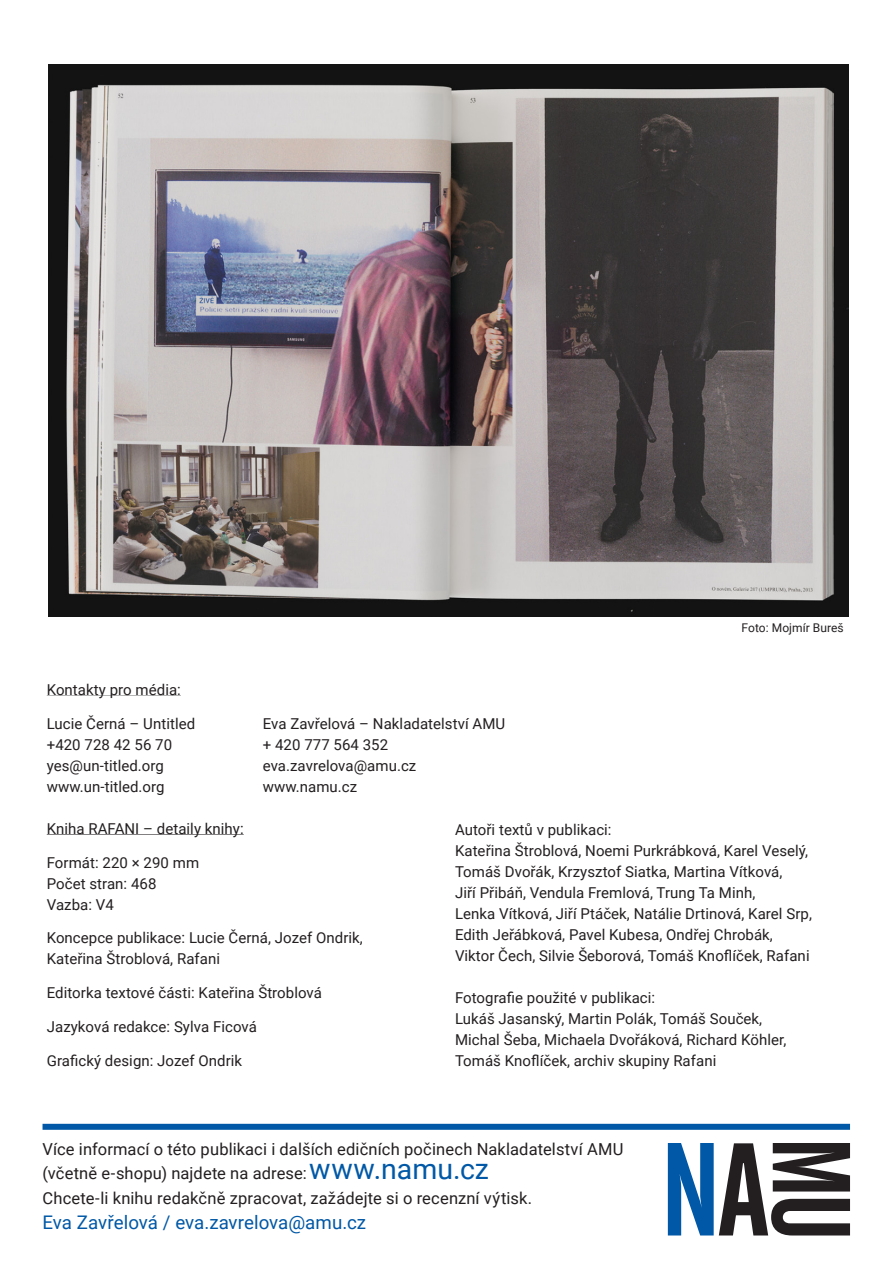
<style>
.page{position:relative;width:893px;height:1263px;background:#fff}
.page>*{position:absolute;margin:0;border:0;box-sizing:border-box;transform-origin:0 0}
.Normální__web{font:18.75px "Roboto";color:#0158a6}
.text{font:16.5px/24.8px "Roboto";letter-spacing:.005em;color:#231f20}
.Normální__web-2{font:16.5px "Roboto";letter-spacing:.01em;color:#231f20}
.AA_text{font:15px/21px "Roboto";letter-spacing:.005em;color:#231f20}
.AA_text-2{font:12px "Roboto";letter-spacing:.005em;color:#231f20}
.s1{font-size:28.5px;color:#0158a6}
</style>
<div class="page">
<div style="left:43px;top:1124px;width:807px;height:6px;background:#0158a6"></div>
<svg style="left:668px;top:1143px;width:182px;height:92px"></svg>
<hr style="left:47px;top:834px;width:197px;height:1px;background:#231f20">
<img style="left:48px;top:64px;width:801px;height:552px">
<p class="AA_text-2" style="left:742px;top:619px;width:104px">Foto: Mojmír Bureš</p>
<p class="AA_text" style="left:47px;top:679px;width:136px">Kontakty pro média:</p>
<p class="AA_text" style="left:47px;top:712px;width:150px">Lucie Černá – Untitled</p>
<p class="AA_text" style="left:263px;top:712px;width:244px">Eva Zavřelová – Nakladatelství AMU</p>
<p class="AA_text" style="left:47px;top:733px;width:127px">+420 728 42 56 70</p>
<p class="AA_text" style="left:263px;top:733px;width:127px">+ 420 777 564 352</p>
<p class="AA_text" style="left:47px;top:754px;width:119px">yes@un-titled.org</p>
<p class="AA_text" style="left:263px;top:754px;width:155px">eva.zavrelova@amu.cz</p>
<p class="AA_text" style="left:47px;top:775px;width:119px">www.un-titled.org</p>
<p class="AA_text" style="left:263px;top:775px;width:96px">www.namu.cz</p>
<p class="AA_text" style="left:47px;top:817px;width:198px">Kniha RAFANI – detaily knihy:</p>
<p class="AA_text" style="left:47px;top:851px;width:154px">Formát: 220 × 290 mm</p>
<p class="AA_text" style="left:47px;top:872px;width:111px">Počet stran: 468</p>
<p class="AA_text" style="left:47px;top:893px;width:69px">Vazba: V4</p>
<p class="AA_text" style="left:47px;top:927px;width:318px">Koncepce publikace: Lucie Černá, Jozef Ondrik,</p>
<p class="AA_text" style="left:47px;top:948px;width:175px">Kateřina Štroblová, Rafani</p>
<p class="AA_text" style="left:47px;top:982px;width:277px">Editorka textové části: Kateřina Štroblová</p>
<p class="AA_text" style="left:47px;top:1015px;width:212px">Jazyková redakce: Sylva Ficová</p>
<p class="AA_text" style="left:47px;top:1049px;width:197px">Grafický design: Jozef Ondrik</p>
<p class="AA_text" style="left:455px;top:819px;width:158px">Autoři textů v publikaci:</p>
<p class="AA_text" style="left:455px;top:840px;width:358px">Kateřina Štroblová, Noemi Purkrábková, Karel Veselý, Tomáš Dvořák, Krzysztof Siatka, Martina Vítková,<br>Jiří Přibáň, Vendula Fremlová, Trung Ta Minh,<br>Lenka Vítková, Jiří Ptáček, Natálie Drtinová, Karel Srp, Edith Jeřábková, Pavel Kubesa, Ondřej Chrobák, Viktor Čech, Silvie Šeborová, Tomáš Knoflíček, Rafani</p>
<p class="AA_text" style="left:455px;top:987px;width:202px">Fotografie použité v publikaci:</p>
<p class="AA_text" style="left:455px;top:1008px;width:333px">Lukáš Jasanský, Martin Polák, Tomáš Souček,<br>Michal Šeba, Michaela Dvořáková, Richard Köhler,<br>Tomáš Knoflíček, archiv skupiny Rafani</p>
<p class="text" style="left:43px;top:1136px;width:582px">Více informací o této publikaci i dalších edičních počinech Nakladatelství AMU (včetně e-shopu) najdete na adrese:<span class="s1">www.namu.cz</span></p>
<p class="Normální__web-2" style="left:43px;top:1187px;width:491px">Chcete-li knihu redakčně zpracovat, zažádejte si o recenzní výtisk.</p>
<p class="Normální__web" style="left:43px;top:1209px;width:325px">Eva Zavřelová / eva.zavrelova@amu.cz</p>
</div>
